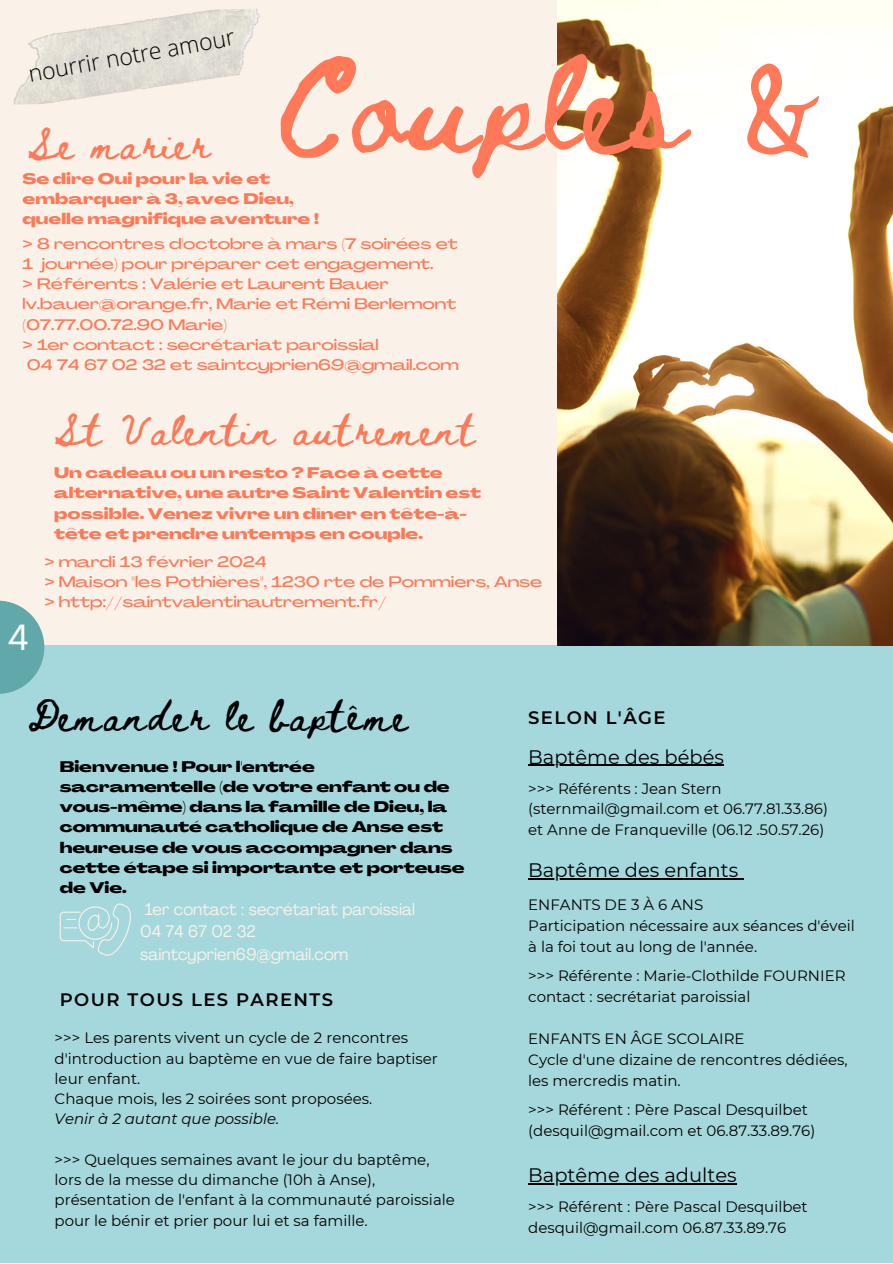
<style>
.page{position:relative;width:893px;height:1264px;background:#fff}
.page>*{position:absolute;margin:0;border:0;box-sizing:border-box;transform-origin:0 0}
.t1{font:97.35px "Beth Ellen";letter-spacing:.07em;color:#ff7958}
.t2{font:36px "Agrandir";color:#fff}
.t3{font:30px "Beth Ellen";letter-spacing:.08em;color:#ff7958}
.t4{font:30px "Beth Ellen";letter-spacing:.08em;color:#000}
.t5{font:300 22.95px "Open Sans";color:#000}
.t6{font:19.5px "Montserrat";color:#000}
.t7{font:600 18px "Montserrat";letter-spacing:.08em;color:#000}
.t8{font:16.5px "Agrandir";color:#faf2e9}
.t9{font:15px/20.2px "Montserrat";color:#000}
.t10{font:500 15px/20.2px "Agrandir Grand";color:#ff7958}
.t11{font:800 15px/20.2px "Agrandir Grand";color:#ff7958}
.t12{font:800 15px/20.2px "Agrandir Grand";color:#000}
.t13{font:italic 15px "Montserrat";color:#000}
</style>
<div class="page">
<div style="left:0;top:0;width:892px;height:1262px;background:#faf2e9"></div>
<div style="left:0;top:645px;width:892px;height:617px;background:#a5d8dc"></div>
<img style="left:557px;top:0;width:335px;height:645px">
<img style="left:13px;top:9px;width:247px;height:96px">
<svg style="left:60px;top:903px;width:71px;height:52px"></svg>
<hr style="left:528px;top:764px;width:196px;height:2px;background:#000">
<hr style="left:528px;top:878px;width:210px;height:1px;background:#000">
<hr style="left:528px;top:1183px;width:208px;height:1px;background:#000">
<svg style="left:0;top:600px;width:44px;height:94px;fill:#61a8ab"></svg>
<p class="t5" style="left:26px;top:57px;width:211px;rotate:-10deg">nourrir notre amour</p>
<p class="t1" style="left:273px;top:59px;width:552px">Couples &amp;</p>
<p class="t11" style="left:23px;top:190px;width:298px">embarquer à 3, avec Dieu, quelle magnifique aventure !</p>
<p class="t3" style="left:27px;top:130px;width:184px">Se marier</p>
<p class="t11" style="left:23px;top:170px;width:249px">Se dire Oui pour la vie et</p>
<p class="t10" style="left:23px;top:235px;width:436px">&gt; 8 rencontres d'octobre à mars (7 soirées et</p>
<p class="t10" style="left:23px;top:255px;width:412px">1 journée) pour préparer cet engagement.</p>
<p class="t10" style="left:23px;top:275px;width:435px">&gt; Référents : Valérie et Laurent Bauer lv.bauer@orange.fr, Marie et Rémi Berlemont (07.77.00.72.90 Marie)</p>
<p class="t10" style="left:23px;top:336px;width:357px">&gt; 1er contact : secrétariat paroissial</p>
<p class="t10" style="left:27px;top:356px;width:433px">04 74 67 02 32 et saintcyprien69@gmail.com</p>
<p class="t3" style="left:54px;top:416px;width:422px">St Valentin autrement</p>
<p class="t2" style="left:8px;top:623px;width:22px">4</p>
<p class="t11" style="left:54px;top:464px;width:428px">Un cadeau ou un resto ? Face à cette alternative, une autre Saint Valentin est possible. Venez vivre un dîner en tête-à&shy;tête et prendre untemps en couple.</p>
<p class="t10" style="left:44px;top:553px;width:224px">&gt; mardi 13 février 2024</p>
<p class="t10" style="left:44px;top:573px;width:499px">&gt; Maison "les Pothières", 1230 rte de Pommiers, Anse</p>
<p class="t10" style="left:44px;top:593px;width:343px">&gt; http://saintvalentinautrement.fr/</p>
<p class="t4" style="left:27px;top:702px;width:381px">Demander le baptême</p>
<p class="t12" style="left:60px;top:757px;width:406px">Bienvenue ! Pour l'entrée sacramentelle (de votre enfant ou de vous-même) dans la famille de Dieu, la communauté catholique de Anse est heureuse de vous accompagner dans cette étape si importante et porteuse de Vie.</p>
<p class="t8" style="left:145px;top:902px;width:272px">1er contact : secrétariat paroissial</p>
<p class="t8" style="left:140px;top:925px;width:117px">04 74 67 02 32</p>
<p class="t8" style="left:140px;top:947px;width:209px">saintcyprien69@gmail.com</p>
<p class="t7" style="left:60px;top:988px;width:275px">POUR TOUS LES PARENTS</p>
<p class="t9" style="left:55px;top:1027px;width:385px">&gt;&gt;&gt; Les parents vivent un cycle de 2 rencontres d'introduction au baptème en vue de faire baptiser leur enfant.</p>
<p class="t9" style="left:55px;top:1088px;width:319px">Chaque mois, les 2 soirées sont proposées.</p>
<p class="t13" style="left:55px;top:1109px;width:226px">Venir à 2 autant que possible.</p>
<p class="t9" style="left:55px;top:1149px;width:402px">&gt;&gt;&gt; Quelques semaines avant le jour du baptême, lors de la messe du dimanche (10h à Anse), présentation de l'enfant à la communauté paroissiale pour le bénir et prier pour lui et sa famille.</p>
<p class="t7" style="left:528px;top:706px;width:139px">SELON L'ÂGE</p>
<p class="t6" style="left:528px;top:744px;width:197px">Baptême des bébés</p>
<p class="t9" style="left:528px;top:778px;width:301px">&gt;&gt;&gt; Référents : Jean Stern (sternmail@gmail.com et 06.77.81.33.86)</p>
<p class="t9" style="left:528px;top:819px;width:297px">et Anne de Franqueville (06.12 .50.57.26)</p>
<p class="t6" style="left:528px;top:858px;width:211px">Baptême des enfants</p>
<p class="t9" style="left:528px;top:894px;width:176px">ENFANTS DE 3 À 6 ANS</p>
<p class="t9" style="left:528px;top:914px;width:328px;line-height:21px">Participation nécessaire aux séances d'éveil à la foi tout au long de l'année.</p>
<p class="t9" style="left:528px;top:965px;width:319px">&gt;&gt;&gt; Référente : Marie-Clothilde FOURNIER</p>
<p class="t9" style="left:528px;top:986px;width:224px">contact : secrétariat paroissial</p>
<p class="t9" style="left:528px;top:1028px;width:218px">ENFANTS EN ÂGE SCOLAIRE</p>
<p class="t9" style="left:528px;top:1048px;width:321px;line-height:21px">Cycle d'une dizaine de rencontres dédiées, les mercredis matin.</p>
<p class="t9" style="left:528px;top:1098px;width:281px">&gt;&gt;&gt; Référent : Père Pascal Desquilbet</p>
<p class="t9" style="left:528px;top:1119px;width:288px">(desquil@gmail.com et 06.87.33.89.76)</p>
<p class="t6" style="left:528px;top:1163px;width:210px">Baptême des adultes</p>
<p class="t9" style="left:528px;top:1196px;width:281px">&gt;&gt;&gt; Référent : Père Pascal Desquilbet</p>
<p class="t9" style="left:528px;top:1217px;width:259px">desquil@gmail.com 06.87.33.89.76</p>
</div>
